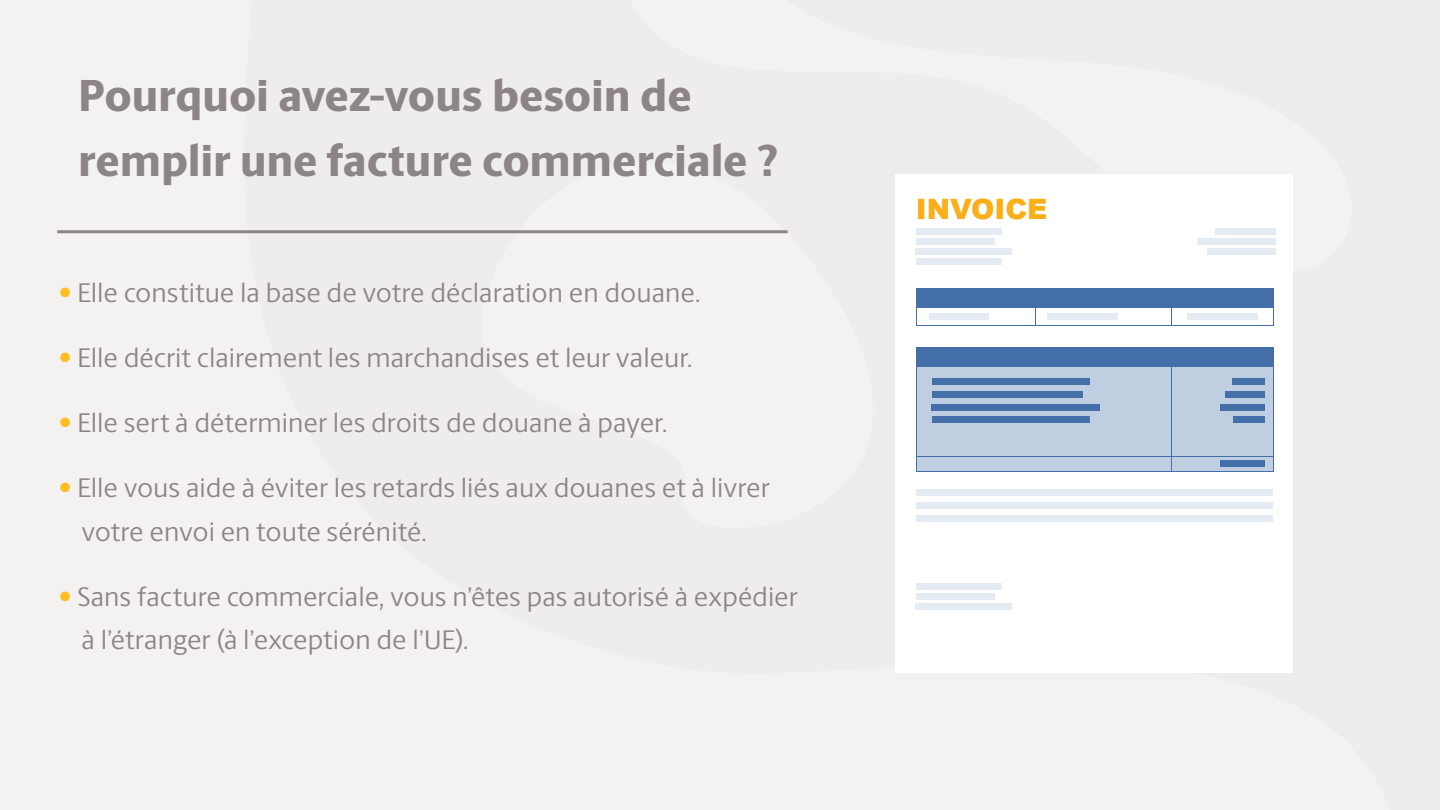
<style>
.page{position:relative;width:1440px;height:810px;background:#f3f2f0}
.page>*{position:absolute;margin:0;border:0;box-sizing:border-box;transform-origin:0 0}
.Large_Header{font:800 45px/65.1px "UPS Berlingske Sans";letter-spacing:-.005em;color:#8d8585}
.t1{font:900 28.05px "Arial";color:#faaf18}
.Large_Header-2{font:27px/43.5px "UPS Berlingske Sans";color:#8d8585}
.s1{color:#febd23}
</style>
<div class="page">
<div style="left:895px;top:174px;width:398px;height:499px;background:#fff"></div>
<div style="left:916px;top:288px;width:357px;height:20px;background:#456fa8"></div>
<div style="left:916px;top:228px;width:85px;height:7px;background:#e5ebf3"></div>
<div style="left:916px;top:489px;width:356px;height:7px;background:#e5ebf3"></div>
<div style="left:916px;top:502px;width:356px;height:7px;background:#e5ebf3"></div>
<div style="left:916px;top:515px;width:356px;height:6px;background:#e5ebf3"></div>
<div style="left:916px;top:238px;width:78px;height:7px;background:#e5ebf3"></div>
<div style="left:916px;top:248px;width:96px;height:7px;background:#e5ebf3"></div>
<div style="left:916px;top:583px;width:85px;height:7px;background:#e5ebf3"></div>
<div style="left:916px;top:593px;width:78px;height:7px;background:#e5ebf3"></div>
<div style="left:916px;top:347px;width:357px;height:124px;background:#bfcee1"></div>
<div style="left:916px;top:603px;width:96px;height:7px;background:#e5ebf3"></div>
<div style="left:1215px;top:228px;width:60px;height:7px;background:#e5ebf3"></div>
<div style="left:1197px;top:238px;width:78px;height:7px;background:#e5ebf3"></div>
<div style="left:1207px;top:248px;width:68px;height:7px;background:#e5ebf3"></div>
<div style="left:916px;top:258px;width:85px;height:7px;background:#e5ebf3"></div>
<div style="left:929px;top:314px;width:59px;height:6px;background:#e5ebf3"></div>
<div style="left:1048px;top:314px;width:70px;height:6px;background:#e5ebf3"></div>
<div style="left:1187px;top:314px;width:70px;height:6px;background:#e5ebf3"></div>
<div style="left:931px;top:378px;width:158px;height:7px;background:#456fa8"></div>
<div style="left:1232px;top:378px;width:33px;height:7px;background:#456fa8"></div>
<div style="left:1225px;top:391px;width:40px;height:7px;background:#456fa8"></div>
<div style="left:1221px;top:404px;width:44px;height:7px;background:#456fa8"></div>
<div style="left:1221px;top:460px;width:44px;height:7px;background:#456fa8"></div>
<div style="left:1234px;top:417px;width:31px;height:6px;background:#456fa8"></div>
<div style="left:931px;top:391px;width:151px;height:7px;background:#456fa8"></div>
<div style="left:931px;top:404px;width:169px;height:7px;background:#456fa8"></div>
<div style="left:931px;top:417px;width:158px;height:6px;background:#456fa8"></div>
<hr style="left:916px;top:325px;width:357px;height:1px;background:#456fa8">
<svg style="left:916px;top:308px;width:1px;height:17px"></svg>
<svg style="left:1035px;top:308px;width:1px;height:17px"></svg>
<div style="left:916px;top:347px;width:357px;height:20px;background:#456fa8"></div>
<hr style="left:916px;top:471px;width:357px;height:1px;background:#456fa8">
<hr style="left:916px;top:456px;width:357px;height:1px;background:#456fa8">
<hr style="left:916px;top:367px;width:1px;height:104px;background:#456fa8">
<hr style="left:1170px;top:367px;width:1px;height:104px;background:#456fa8">
<hr style="left:1272px;top:367px;width:1px;height:104px;background:#456fa8">
<hr style="left:57px;top:230px;width:730px;height:3px;background:#8d8585">
<p class="Large_Header" style="left:78px;top:62px;width:702px">Pourquoi avez-vous besoin de remplir une facture commerciale ?</p>
<p class="Large_Header-2" style="left:59px;top:270px;width:643px"><span class="s1">•</span> Elle constitue la base de votre déclaration en douane.</p>
<p class="Large_Header-2" style="left:59px;top:335px;width:635px"><span class="s1">•</span> Elle décrit clairement les marchandises et leur valeur.</p>
<p class="Large_Header-2" style="left:59px;top:400px;width:610px"><span class="s1">•</span> Elle sert à déterminer les droits de douane à payer.</p>
<p class="Large_Header-2" style="left:82px;top:465px;width:690px;text-indent:-23px"><span class="s1">•</span> Elle vous aide à éviter les retards liés aux douanes et à livrer votre envoi en toute sérénité.</p>
<p class="Large_Header-2" style="left:82px;top:574px;width:718px;text-indent:-23px"><span class="s1">•</span> Sans facture commerciale, vous n’êtes pas autorisé à expédier à l’étranger (à l’exception de l’UE).</p>
<p class="t1" style="left:916px;top:188px;width:133px">INVOICE</p>
</div>
